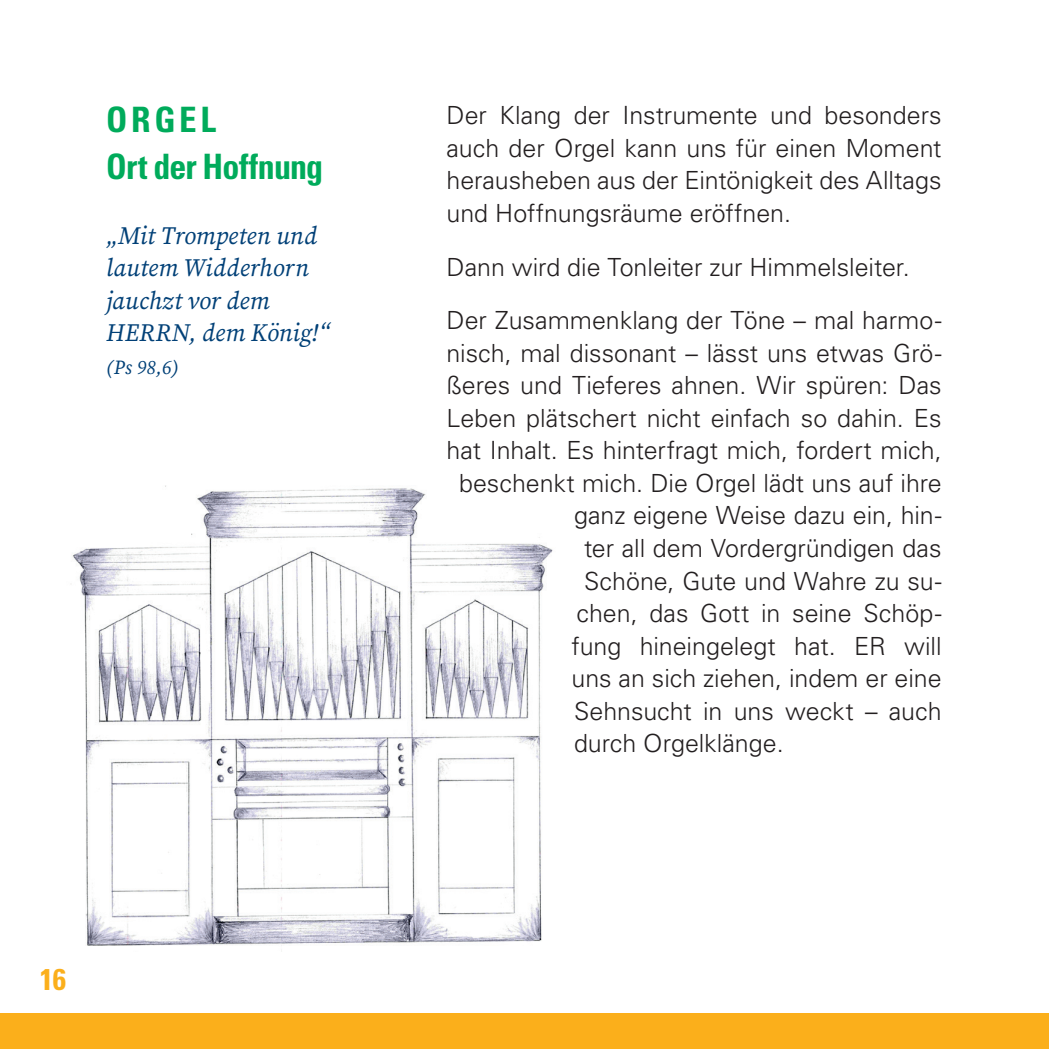
<style>
.page{position:relative;width:1049px;height:1049px;background:#fff}
.page>*{position:absolute;margin:0;border:0;box-sizing:border-box;transform-origin:0 0}
.t1{font:700 condensed 35px/47px "Univers LT Std";letter-spacing:-.015em;color:#00ab5b}
.t2{font:700 condensed 30px "Univers LT Std";color:#fbaf1b}
.t3{font:300 25px/32.5px "Univers LT Std";color:#231f20;text-align:justify}
.t4{font:italic 25px/32.5px "Source Serif Variable";letter-spacing:.005em;color:#014077}
.t5{font:italic 20px "Source Serif Variable";color:#014077}
</style>
<div class="page">
<div style="left:0;top:1013px;width:1049px;height:36px;background:#fbaf1b"></div>
<img style="left:72px;top:485px;width:481px;height:466px">
<h1 class="t1" style="left:106px;top:96px;width:218px">ORGEL<br>Ort der Hoffnung</h1>
<p class="t4" style="left:106px;top:219px;width:225px">„Mit Trompeten und lautem Widderhorn jauchzt vor dem<br>HERRN, dem König!“</p>
<p class="t5" style="left:106px;top:354px;width:74px">(Ps 98,6)</p>
<p class="t2" style="left:40px;top:961px;width:28px">16</p>
<p class="t3" style="left:446px;top:99px;width:497px">Der Klang der Instrumente und besonders auch der Orgel kann uns für einen Moment herausheben aus der Eintönigkeit des Alltags und Hoffnungsräume eröffnen.</p>
<p class="t3" style="left:446px;top:240px;width:496px;line-height:53.8px">Dann wird die Tonleiter zur Himmelsleiter.<br>Der Zusammenklang der Töne – mal harmo-</p>
<p class="t3" style="left:446px;top:337px;width:496px">nisch, mal dissonant – lässt uns etwas Grö-</p>
<p class="t3" style="left:446px;top:369px;width:497px">ßeres und Tieferes ahnen. Wir spüren: Das</p>
<p class="t3" style="left:446px;top:402px;width:497px">Leben plätschert nicht einfach so dahin. Es</p>
<p class="t3" style="left:446px;top:434px;width:497px">hat Inhalt. Es hinterfragt mich, fordert mich,</p>
<p class="t3" style="left:459px;top:467px;width:484px">beschenkt mich. Die Orgel lädt uns auf ihre</p>
<p class="t3" style="left:574px;top:499px;width:369px">ganz eigene Weise dazu ein, hin-</p>
<p class="t3" style="left:584px;top:532px;width:359px">ter all dem Vordergründigen das</p>
<p class="t3" style="left:584px;top:564px;width:359px">Schöne, Gute und Wahre zu su-</p>
<p class="t3" style="left:576px;top:597px;width:366px">chen, das Gott in seine Schöp-</p>
<p class="t3" style="left:571px;top:629px;width:372px">fung hineingelegt hat. ER will</p>
<p class="t3" style="left:571px;top:662px;width:371px">uns an sich ziehen, indem er eine</p>
<p class="t3" style="left:574px;top:694px;width:369px">Sehnsucht in uns weckt – auch</p>
<p class="t3" style="left:574px;top:727px;width:211px">durch Orgelklänge.</p>
</div>
